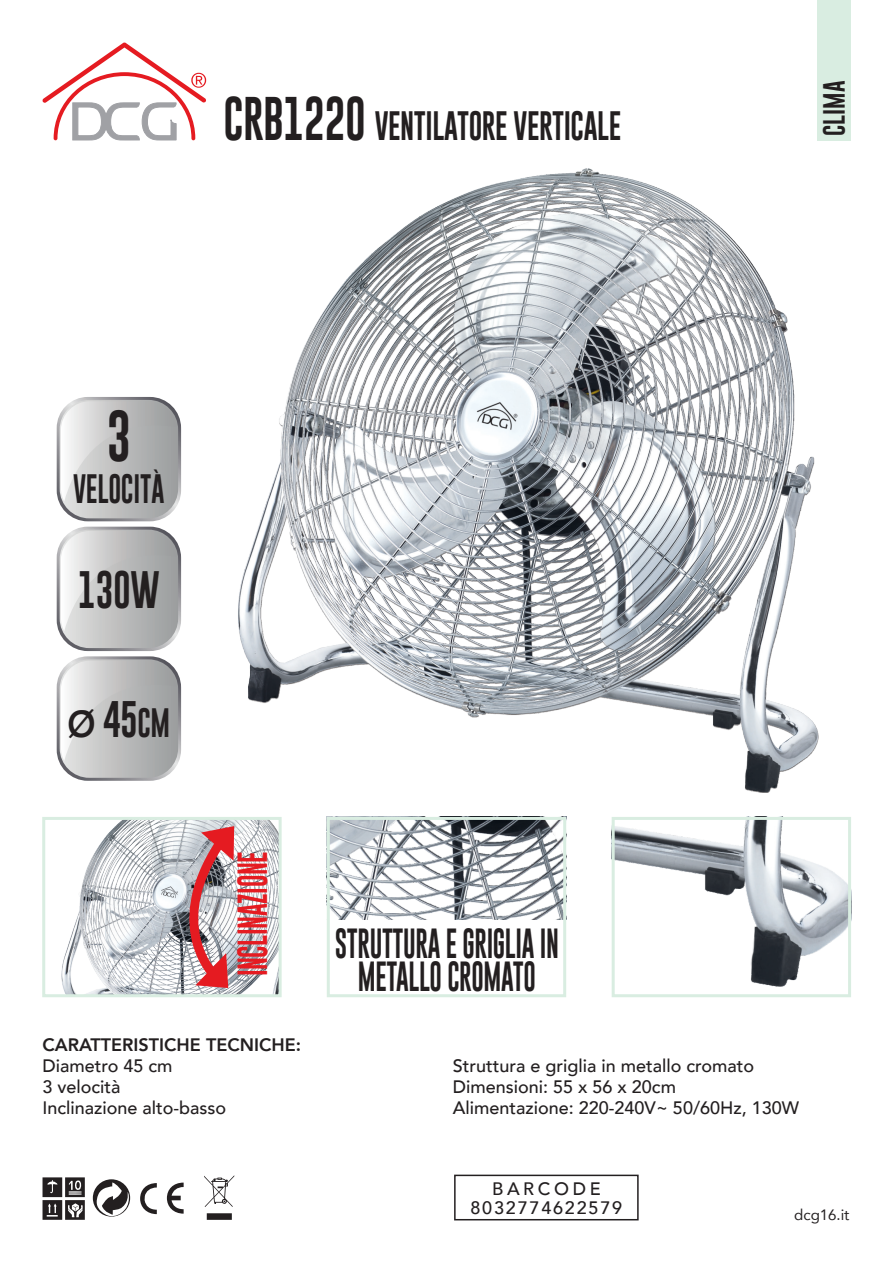
<style>
.page{position:relative;width:893px;height:1263px;background:#fff}
.page>*{position:absolute;margin:0;border:0;box-sizing:border-box;transform-origin:0 0}
.t1{font:52.5px "Gobold Lowplus";color:#231f20;scale:.9 1}
.t2{font:38.4px "Gobold Lowplus";color:#231f20;scale:.9 1}
.t3{font:37.5px "Gobold Lowplus";color:#231f20;scale:.9 1}
.t4{font:30.75px/33px "Gobold Lowplus";letter-spacing:-.015em;color:#231f20;text-align:center;scale:.8 1}
.t5{font:30.75px "Gobold Lowplus";letter-spacing:-.015em;color:#e51b21;scale:.8 1}
.t6{font:30px "Gobold Lowplus";letter-spacing:-.015em;color:#231f20;scale:.9 1}
.t7{font:30px "Gobold Lowplus";letter-spacing:-.015em;color:#231f20;scale:.85 1}
.t8{font:22.5px "Gobold Lowplus";color:#231f20}
.t9{font:500 18px/21px "Avenir";color:#231f20}
.t10{font:800 18px "Avenir";color:#231f20}
.t11{font:500 18px/19.5px "Avenir";letter-spacing:.1em;color:#231f20;text-align:center}
.t12{font:15px "Avenir";color:#231f20}
.s1{font-size:45px}
.s2{font-family:"Avenir";font-weight:800}
.s3{font-size:30px}
</style>
<div class="page">
<img style="left:331px;top:821px;width:231px;height:98px">
<img style="left:616px;top:821px;width:231px;height:166px">
<div style="left:454px;top:1174px;width:185px;height:46px;border:2px solid #231f20"></div>
<div style="left:818px;top:0;width:33px;height:140px;background:#d9ede1"></div>
<svg style="left:42px;top:42px;width:164px;height:99px"></svg>
<svg style="left:43px;top:1177px;width:42px;height:43px"></svg>
<svg style="left:167px;top:1182px;width:17px;height:31px"></svg>
<svg style="left:140px;top:1183px;width:17px;height:31px"></svg>
<svg style="left:93px;top:1179px;width:37px;height:37px"></svg>
<svg style="left:204px;top:1175px;width:30px;height:32px"></svg>
<svg style="left:207px;top:1213px;width:25px;height:7px"></svg>
<img style="left:62px;top:821px;width:216px;height:172px">
<div style="left:42px;top:817px;width:240px;height:180px;border:3px solid #d9ede1"></div>
<div style="left:327px;top:817px;width:239px;height:180px;border:3px solid #d9ede1"></div>
<div style="left:612px;top:817px;width:239px;height:180px;border:3px solid #d9ede1"></div>
<img style="left:238px;top:168px;width:580px;height:625px">
<svg style="left:57px;top:397px;width:124px;height:124px;background:#c0c1c1"></svg>
<svg style="left:57px;top:527px;width:124px;height:254px;background:#c2c2c3"></svg>
<svg style="left:186px;top:826px;width:48px;height:162px;background:#c58c91"></svg>
<h3 class="t6" style="left:224px;top:107px;width:443px"><span class="s1">CRB1220</span> VENTILATORE VERTICALE</h3>
<p class="t8" style="left:820px;top:136px;width:57px;rotate:-90deg">CLIMA</p>
<h1 class="t1" style="left:107px;top:402px;width:29px">3</h1>
<h3 class="t7" style="left:73px;top:470px;width:109px">VELOCITÀ</h3>
<h2 class="t2" style="left:78px;top:565px;width:92px">130W</h2>
<h3 class="t3" style="left:68px;top:695px;width:115px"><span class="s2">Ø</span> 45<span class="s3">CM</span></h3>
<h3 class="t5" style="left:233px;top:976px;width:157px;rotate:-90deg">INCLINAZIONE</h3>
<h3 class="t4" style="left:335px;top:929px;width:282px">STRUTTURA E GRIGLIA IN<br>METALLO CROMATO</h3>
<p class="t10" style="left:43px;top:1031px;width:260px">CARATTERISTICHE TECNICHE:</p>
<p class="t9" style="left:43px;top:1054px;width:185px">Diametro 45 cm<br>3 velocità<br>Inclinazione alto-basso</p>
<p class="t9" style="left:453px;top:1055px;width:348px">Struttura e griglia in metallo cromato<br>Dimensioni: 55 x 56 x 20cm<br>Alimentazione: 220-240V~ 50/60Hz, 130W</p>
<p class="t11" style="left:470px;top:1178px;width:153px">BARCODE<br>8032774622579</p>
<p class="t12" style="left:794px;top:1203px;width:57px">dcg16.it</p>
</div>
